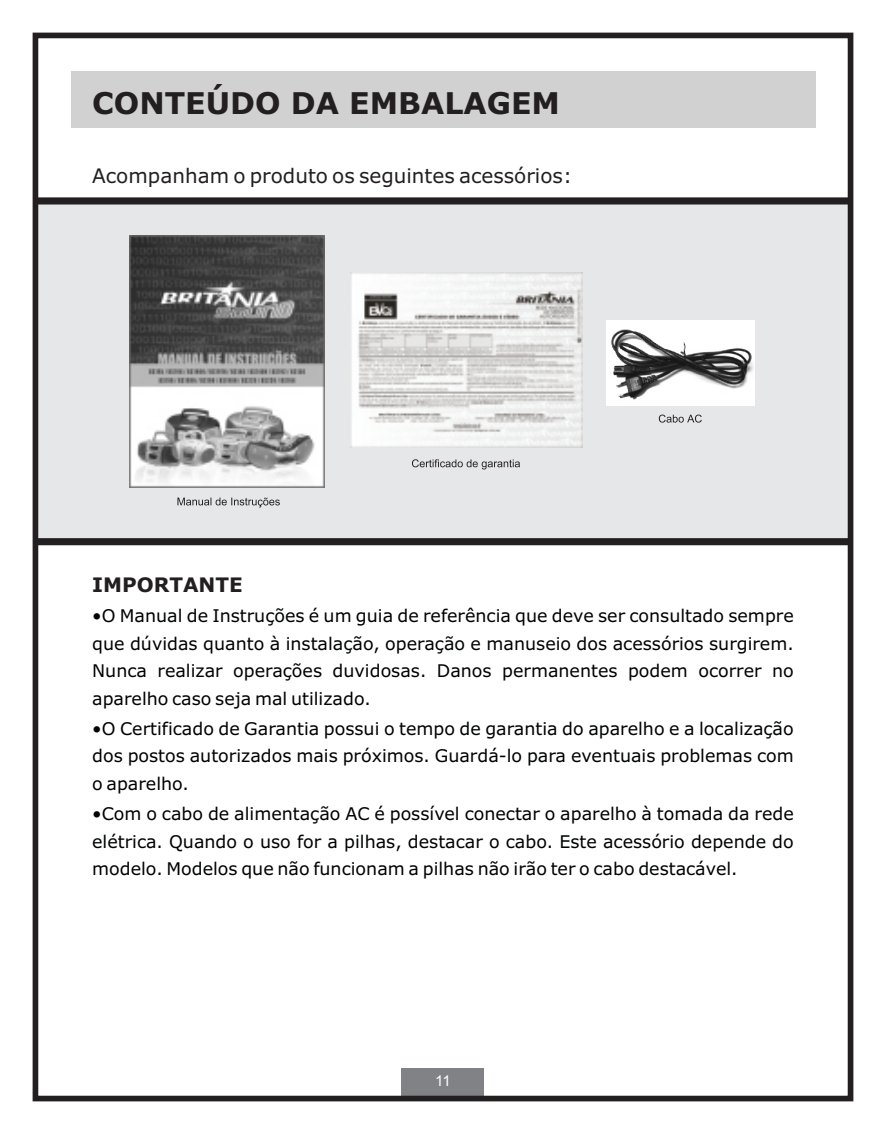
<style>
.page{position:relative;width:886px;height:1134px;background:#fff}
.page>*{position:absolute;margin:0;border:0;box-sizing:border-box;transform-origin:0 0}
.t1{font:700 30px "Verdana";color:#231f20}
.t2{font:20px "Verdana";color:#231f20}
.t3{font:700 20px "Verdana";color:#231f20}
.t4{font:17.5px/27.8px "Verdana";color:#010202;text-align:justify}
.t5{font:15px "Arial";color:#fff}
</style>
<div class="page">
<div style="left:71px;top:71px;width:744px;height:57px;background:#d1d1d1"></div>
<div style="left:35px;top:201px;width:815px;height:341px;background:#e6e7e9"></div>
<div style="left:35px;top:198px;width:815px;height:5px;background:#231f20"></div>
<div style="left:35px;top:539px;width:815px;height:5px;background:#231f20"></div>
<div style="left:402px;top:1068px;width:82px;height:30px;background:#808285"></div>
<img style="left:606px;top:320px;width:148px;height:86px">
<svg style="left:659px;top:415px;width:43px;height:8px"></svg>
<img style="left:350px;top:273px;width:232px;height:174px">
<svg style="left:412px;top:459px;width:108px;height:10px"></svg>
<svg style="left:177px;top:498px;width:103px;height:9px"></svg>
<img style="left:130px;top:235px;width:194px;height:252px">
<div style="left:33px;top:33px;width:820px;height:1068px;border:6px solid #231f20"></div>
<h1 class="t1" style="left:92px;top:91px;width:469px">CONTEÚDO DA EMBALAGEM</h1>
<p class="t2" style="left:92px;top:168px;width:481px">Acompanham o produto os seguintes acessórios:</p>
<p class="t3" style="left:92px;top:576px;width:152px">IMPORTANTE</p>
<p class="t4" style="left:92px;top:603px;width:703px">•O Manual de Instruções é um guia de referência que deve ser consultado sempre que dúvidas quanto à instalação, operação e manuseio dos acessórios surgirem.<br>Nunca realizar operações duvidosas. Danos permanentes podem ocorrer no aparelho caso seja mal utilizado.</p>
<p class="t4" style="left:92px;top:716px;width:703px">•O Certificado de Garantia possui o tempo de garantia do aparelho e a localização dos postos autorizados mais próximos. Guardá-lo para eventuais problemas com o aparelho.</p>
<p class="t4" style="left:92px;top:801px;width:703px">•Com o cabo de alimentação AC é possível conectar o aparelho à tomada da rede elétrica. Quando o uso for a pilhas, destacar o cabo. Este acessório depende do modelo. Modelos que não funcionam a pilhas não irão ter o cabo destacável.</p>
<p class="t5" style="left:435px;top:1075px;width:17px">11</p>
</div>
